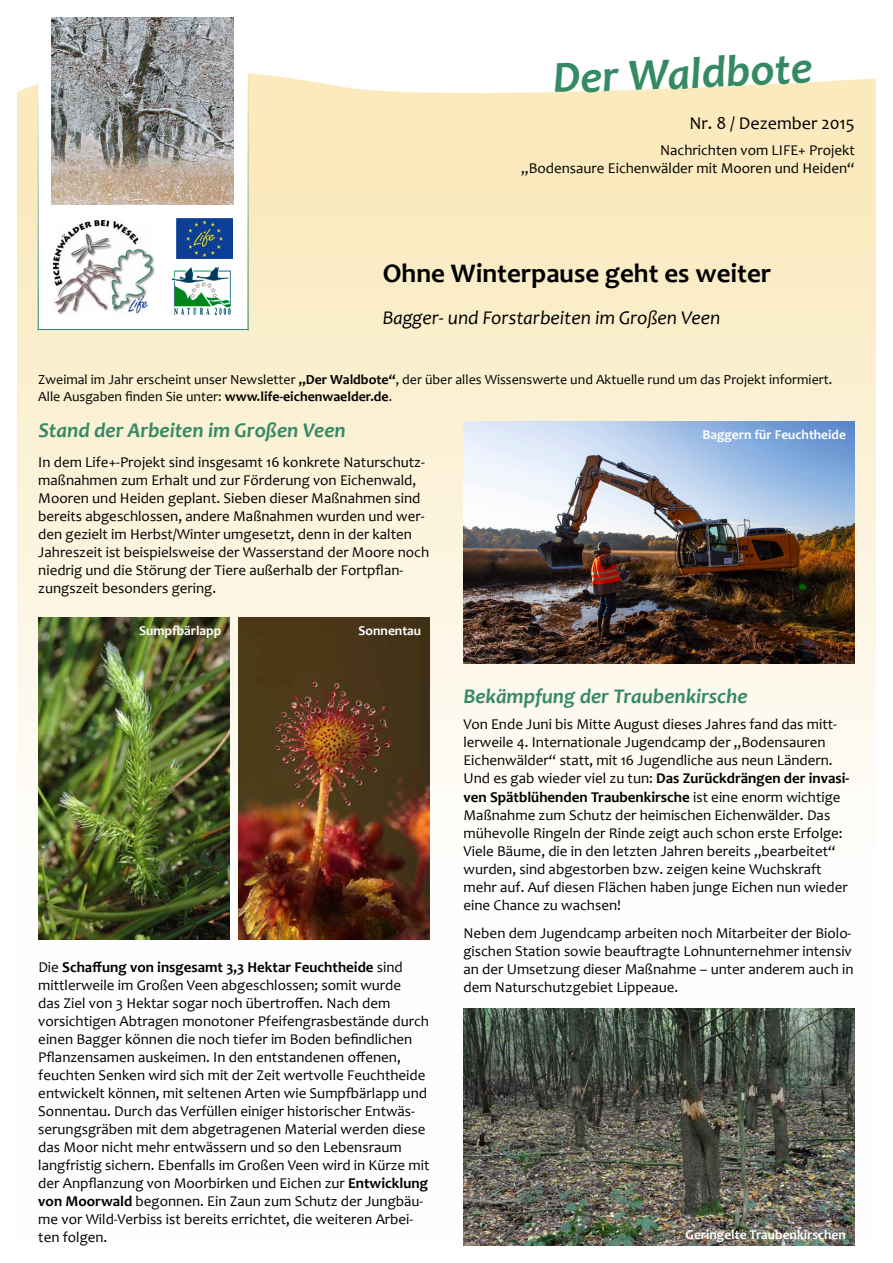
<style>
.page{position:relative;width:893px;height:1263px;background:#fff}
.page>*{position:absolute;margin:0;border:0;box-sizing:border-box;transform-origin:0 0}
.t1{font:italic 700 45px "Candara";color:#358a64}
.t2{font:700 27px "Candara";color:#000}
.t3{font:italic 700 21px "Candara";color:#358a64}
.t4{font:italic 19.5px "Candara";color:#000}
.t5{font:18px "Candara";color:#000}
.t6{font:15px/18px "Candara";color:#000}
.t7{font:13.95px/16.8px "Candara";color:#000}
.t8{font:700 13.5px "Candara";color:#fff}
.s1{font-weight:700}
</style>
<div class="page">
<svg style="left:17px;top:73px;width:859px;height:112px;background:#faecc5"></svg>
<div style="left:17px;top:185px;width:859px;height:1061px;background:linear-gradient(to bottom,#faecc5,#fff)"></div>
<div style="left:38px;top:17px;width:210px;height:313px;background:#fff"></div>
<img style="left:54px;top:220px;width:101px;height:95px">
<hr style="left:38px;top:85px;width:1px;height:245px;background:#358a64">
<hr style="left:247px;top:75px;width:2px;height:255px;background:#358a64">
<hr style="left:38px;top:329px;width:211px;height:1px;background:#358a64">
<img style="left:177px;top:219px;width:55px;height:40px">
<img style="left:172px;top:267px;width:59px;height:48px">
<img style="left:51px;top:17px;width:183px;height:187px">
<img style="left:38px;top:617px;width:192px;height:323px">
<img style="left:238px;top:617px;width:192px;height:323px">
<img style="left:463px;top:421px;width:392px;height:242px">
<img style="left:463px;top:1008px;width:391px;height:238px">
<svg style="left:554px;top:73px;width:26px;height:19px"></svg>
<h1 class="t1" style="left:579px;top:49px;width:147px;rotate:-2deg">er Wald</h1>
<h1 class="t1" style="left:724px;top:44px;width:88px;rotate:-3deg">bote</h1>
<p class="t5" style="left:689px;top:111px;width:167px">Nr. 8 / Dezember 2015</p>
<p class="t6" style="left:521px;top:141px;width:335px;text-align:right">Nachrichten vom LIFE+ Projekt<br>„Bodensaure Eichenwälder mit Mooren und Heiden“</p>
<h2 class="t2" style="left:383px;top:256px;width:390px">Ohne Winterpause geht es weiter</h2>
<h3 class="t4" style="left:383px;top:306px;width:339px">Bagger- und Forstarbeiten im Großen Veen</h3>
<p class="t7" style="left:38px;top:371px;width:795px">Zweimal im Jahr erscheint unser Newsletter <span class="s1">„Der Waldbote“</span>, der über alles Wissenswerte und Aktuelle rund um das Projekt informiert.<br>Alle Ausgaben finden Sie unter: <span class="s1">www.life-eichenwaelder.de</span>.</p>
<h3 class="t3" style="left:38px;top:417px;width:309px">Stand der Arbeiten im Großen Veen</h3>
<p class="t6" style="left:38px;top:453px;width:392px">In dem Life+-Projekt sind insgesamt 16 konkrete Naturschutz&shy;maßnahmen zum Erhalt und zur Förderung von Eichenwald, Mooren und Heiden geplant. Sieben dieser Maßnahmen sind bereits abgeschlossen, andere Maßnahmen wurden und wer&shy;den gezielt im Herbst/Winter umgesetzt, denn in der kalten Jahreszeit ist beispielsweise der Wasserstand der Moore noch niedrig und die Störung der Tiere außerhalb der Fortpflan&shy;zungszeit besonders gering.</p>
<p class="t8" style="left:139px;top:622px;width:84px">Sumpfbärlapp</p>
<p class="t8" style="left:359px;top:622px;width:64px">Sonnentau</p>
<p class="t6" style="left:38px;top:958px;width:393px">Die <span class="s1">Schaffung von insgesamt 3,3 Hektar Feuchtheide</span> sind mittlerweile im Großen Veen abgeschlossen; somit wurde<br>das Ziel von 3 Hektar sogar noch übertroffen. Nach dem vorsichtigen Abtragen monotoner Pfeifengrasbestände durch einen Bagger können die noch tiefer im Boden befindlichen Pflanzensamen auskeimen. In den entstandenen offenen, feuchten Senken wird sich mit der Zeit wertvolle Feuchtheide entwickelt können, mit seltenen Arten wie Sumpfbärlapp und Sonnentau. Durch das Verfüllen einiger historischer Entwäs&shy;serungsgräben mit dem abgetragenen Material werden diese das Moor nicht mehr entwässern und so den Lebensraum langfristig sichern. Ebenfalls im Großen Veen wird in Kürze mit der Anpflanzung von Moorbirken und Eichen zur <span class="s1">Entwicklung von Moorwald</span> begonnen. Ein Zaun zum Schutz der Jungbäu&shy;me vor Wild-Verbiss ist bereits errichtet, die weiteren Arbei&shy;ten folgen.</p>
<p class="t8" style="left:702px;top:426px;width:145px">Baggern für Feuchtheide</p>
<h3 class="t3" style="left:463px;top:683px;width:285px">Bekämpfung der Traubenkirsche</h3>
<p class="t6" style="left:463px;top:715px;width:387px">Von Ende Juni bis Mitte August dieses Jahres fand das mitt&shy;lerweile 4. Internationale Jugendcamp der „Bodensauren Eichenwälder“ statt, mit 16 Jugendliche aus neun Ländern.<br>Und es gab wieder viel zu tun: <span class="s1">Das Zurückdrängen der invasi&shy;ven Spätblühenden Traubenkirsche</span> ist eine enorm wichtige Maßnahme zum Schutz der heimischen Eichenwälder. Das mühevolle Ringeln der Rinde zeigt auch schon erste Erfolge:<br>Viele Bäume, die in den letzten Jahren bereits „bearbeitet“ wurden, sind abgestorben bzw. zeigen keine Wuchskraft mehr auf. Auf diesen Flächen haben junge Eichen nun wieder eine Chance zu wachsen!</p>
<p class="t6" style="left:463px;top:924px;width:391px">Neben dem Jugendcamp arbeiten noch Mitarbeiter der Biolo&shy;gischen Station sowie beauftragte Lohnunternehmer intensiv an der Umsetzung dieser Maßnahme – unter anderem auch in dem Naturschutzgebiet Lippeaue.</p>
<p class="t8" style="left:686px;top:1226px;width:162px">Geringelte Traubenkirschen</p>
</div>
